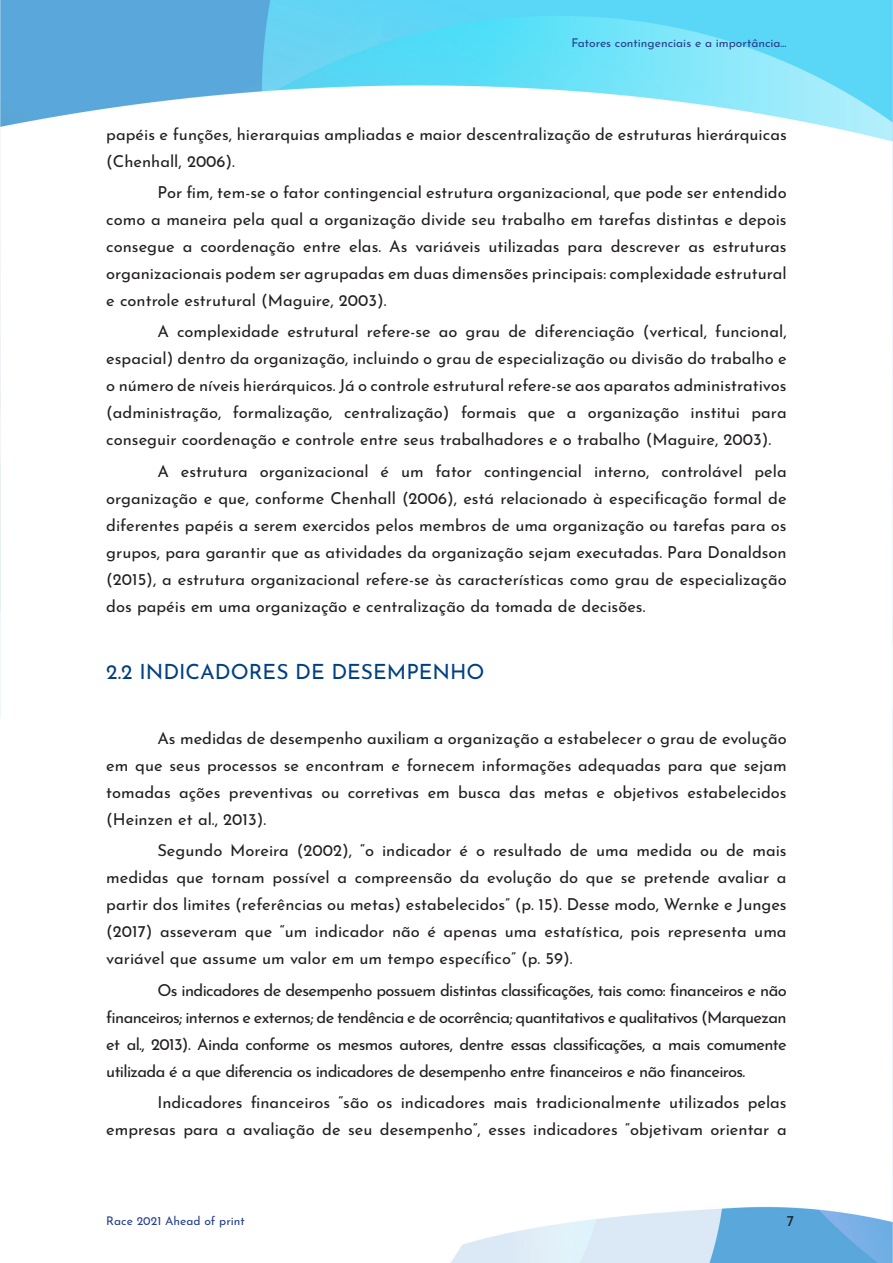
<style>
.page{position:relative;width:893px;height:1263px;background:#fff}
.page>*{position:absolute;margin:0;border:0;box-sizing:border-box;transform-origin:0 0}
.título_2{font:21px "Josefin Sans";color:#004082}
.Texto{font:16.5px/27px "Josefin Sans";color:#231f20;text-align:justify}
.t1{font:15px "Josefin Sans";color:#231f20}
.t2{font:12px "Josefin Sans";color:#253f8e}
</style>
<div class="page">
<img style="left:0;top:0;width:893px;height:1262px">
<p class="t2" style="left:571px;top:33px;width:217px">Fatores contingenciais e a importância...</p>
<p class="Texto" style="left:106px;top:119px;width:682px">papéis e funções, hierarquias ampliadas e maior descentralização de estruturas hierárquicas (Chenhall, 2006).</p>
<p class="Texto" style="left:106px;top:177px;width:682px;text-indent:51px">Por fim, tem-se o fator contingencial estrutura organizacional, que pode ser entendido como a maneira pela qual a organização divide seu trabalho em tarefas distintas e depois consegue a coordenação entre elas. As variáveis utilizadas para descrever as estruturas organizacionais podem ser agrupadas em duas dimensões principais: complexidade estrutural e controle estrutural (Maguire, 2003).</p>
<p class="Texto" style="left:106px;top:316px;width:682px;text-indent:51px">A complexidade estrutural refere-se ao grau de diferenciação (vertical, funcional, espacial) dentro da organização, incluindo o grau de especialização ou divisão do trabalho e o número de níveis hierárquicos. Já o controle estrutural refere-se aos aparatos administrativos (administração, formalização, centralização) formais que a organização institui para conseguir coordenação e controle entre seus trabalhadores e o trabalho (Maguire, 2003).</p>
<p class="Texto" style="left:106px;top:455px;width:682px;text-indent:51px">A estrutura organizacional é um fator contingencial interno, controlável pela organização e que, conforme Chenhall (2006), está relacionado à especificação formal de diferentes papéis a serem exercidos pelos membros de uma organização ou tarefas para os grupos, para garantir que as atividades da organização sejam executadas. Para Donaldson (2015), a estrutura organizacional refere-se às características como grau de especialização dos papéis em uma organização e centralização da tomada de decisões.</p>
<p class="título_2" style="left:106px;top:654px;width:380px">2.2 INDICADORES DE DESEMPENHO</p>
<p class="Texto" style="left:106px;top:723px;width:682px;text-indent:51px">As medidas de desempenho auxiliam a organização a estabelecer o grau de evolução em que seus processos se encontram e fornecem informações adequadas para que sejam tomadas ações preventivas ou corretivas em busca das metas e objetivos estabelecidos (Heinzen et al., 2013).</p>
<p class="Texto" style="left:106px;top:835px;width:682px;text-indent:51px">Segundo Moreira (2002), “o indicador é o resultado de uma medida ou de mais medidas que tornam possível a compreensão da evolução do que se pretende avaliar a partir dos limites (referências ou metas) estabelecidos” (p. 15). Desse modo, Wernke e Junges (2017) asseveram que “um indicador não é apenas uma estatística, pois representa uma variável que assume um valor em um tempo específico” (p. 59).</p>
<p class="Texto" style="left:106px;top:974px;width:682px;text-indent:51px">Os indicadores de desempenho possuem distintas classificações, tais como: financeiros e não financeiros; internos e externos; de tendência e de ocorrência; quantitativos e qualitativos (Marquezan et al., 2013). Ainda conforme os mesmos autores, dentre essas classificações, a mais comumente utilizada é a que diferencia os indicadores de desempenho entre financeiros e não financeiros.</p>
<p class="Texto" style="left:106px;top:1087px;width:682px;text-align:right">Indicadores financeiros “são os indicadores mais tradicionalmente utilizados pelas empresas para a avaliação de seu desempenho”, esses indicadores “objetivam orientar a</p>
<p class="t2" style="left:106px;top:1211px;width:140px">Race 2021 Ahead of print</p>
<p class="t1" style="left:787px;top:1208px;width:9px">7</p>
</div>
